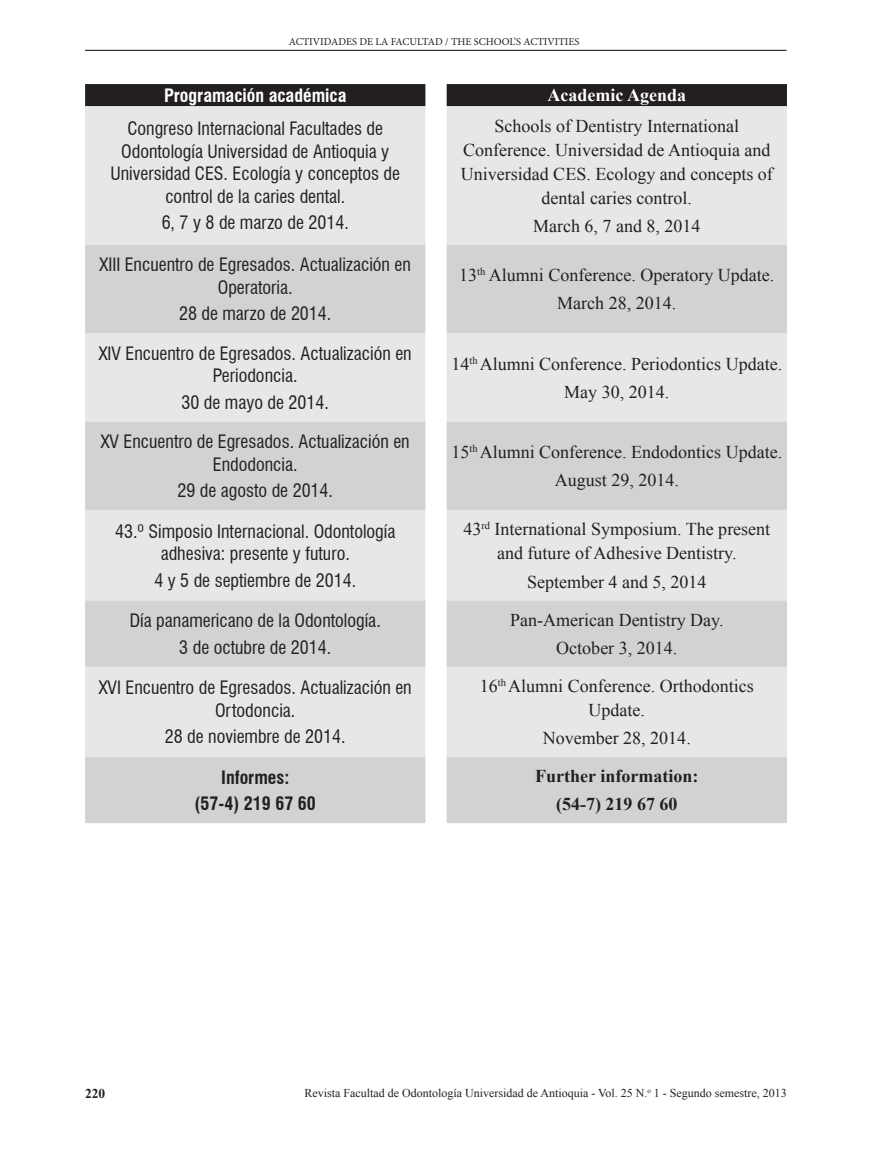
<style>
.page{position:relative;width:872px;height:1149px;background:#fff}
.page>*{position:absolute;margin:0;border:0;box-sizing:border-box;transform-origin:0 0}
.t1{font:condensed 18px/22.5px "Swiss 721 BT";color:#231f20;text-align:center}
.t2{font:18px/24px "Times New Roman";color:#231f20;text-align:center}
.t3{font:700 18px/28.2px "Times New Roman";color:#231f20;text-align:center}
.t4{font:700 condensed 18px/26.7px "Swiss 721 BT";color:#231f20;text-align:center}
.t5{font:700 condensed 18px "Swiss 721 BT";color:#fff}
.t6{font:700 18px "Times New Roman";color:#fff}
.t7{font:700 13.5px "Times New Roman";color:#231f20}
.t8{font:12px "Times New Roman";color:#231f20}
.t9{font:10.5px "Minion Pro";color:#231f20}
</style>
<div class="page">
<hr style="left:85px;top:50px;width:701px;height:1px;background:#231f20">
<svg style="left:85px;top:84px;width:702px;height:22px;background:#2a2627"></svg>
<div style="left:85px;top:106px;width:702px;height:138px;background:#e6e7e9"></div>
<svg style="left:85px;top:244px;width:702px;height:578px;background:#dbdcde"></svg>
<p class="t9" style="left:289px;top:35px;width:292px">ACTIVIDADES DE LA FACULTAD / THE SCHOOL’S ACTIVITIES</p>
<p class="t5" style="left:164px;top:85px;width:184px">Programación académica</p>
<p class="t6" style="left:547px;top:83px;width:140px">Academic Agenda</p>
<p class="t1" style="left:110px;top:117px;width:291px">Congreso Internacional Facultades de Odontología Universidad de Antioquia y Universidad CES. Ecología y conceptos de control de la caries dental.</p>
<p class="t1" style="left:162px;top:211px;width:189px">6, 7 y 8 de marzo de 2014.</p>
<p class="t2" style="left:461px;top:113px;width:313px">Schools of Dentistry International Conference. Universidad de Antioquia and Universidad CES. Ecology and concepts of dental caries control.</p>
<p class="t2" style="left:533px;top:213px;width:169px">March 6, 7 and 8, 2014</p>
<p class="t1" style="left:99px;top:253px;width:313px">XIII Encuentro de Egresados. Actualización en<br>Operatoria.</p>
<p class="t1" style="left:179px;top:302px;width:154px">28 de marzo de 2014.</p>
<p class="t1" style="left:99px;top:342px;width:314px">XIV Encuentro de Egresados. Actualización en<br>Periodoncia.</p>
<p class="t1" style="left:182px;top:391px;width:149px">30 de mayo de 2014.</p>
<p class="t1" style="left:101px;top:430px;width:310px">XV Encuentro de Egresados. Actualización en<br>Endodoncia.</p>
<p class="t1" style="left:177px;top:479px;width:157px">29 de agosto de 2014.</p>
<p class="t1" style="left:115px;top:519px;width:282px">43.º Simposio Internacional. Odontología adhesiva: presente y futuro.</p>
<p class="t1" style="left:154px;top:569px;width:203px">4 y 5 de septiembre de 2014.</p>
<p class="t2" style="left:459px;top:260px;width:317px;line-height:28.2px">13<sup>th</sup> Alumni Conference. Operatory Update.<br>March 28, 2014.</p>
<p class="t2" style="left:451px;top:349px;width:332px;line-height:28.2px">14<sup>th</sup> Alumni Conference. Periodontics Update.<br>May 30, 2014.</p>
<p class="t2" style="left:451px;top:437px;width:332px;line-height:28.2px">15<sup>th</sup> Alumni Conference. Endodontics Update.<br>August 29, 2014.</p>
<p class="t2" style="left:463px;top:517px;width:308px">43<sup>rd</sup> International Symposium. The present and future of Adhesive Dentistry.</p>
<p class="t2" style="left:527px;top:569px;width:181px">September 4 and 5, 2014</p>
<p class="t1" style="left:130px;top:607px;width:253px;line-height:26.7px">Día panamericano de la Odontología.<br>3 de octubre de 2014.</p>
<p class="t2" style="left:510px;top:605px;width:215px;line-height:28.2px">Pan-American Dentistry Day.<br>October 3, 2014.</p>
<p class="t1" style="left:99px;top:676px;width:314px">XVI Encuentro de Egresados. Actualización en<br>Ortodoncia.</p>
<p class="t1" style="left:165px;top:725px;width:182px">28 de noviembre de 2014.</p>
<p class="t2" style="left:480px;top:673px;width:275px">16<sup>th</sup> Alumni Conference. Orthodontics<br>Update.</p>
<p class="t2" style="left:543px;top:725px;width:149px">November 28, 2014.</p>
<p class="t4" style="left:195px;top:763px;width:123px">Informes:<br>(57-4) 219 67 60</p>
<p class="t3" style="left:535px;top:761px;width:165px">Further information: (54-7) 219 67 60</p>
<p class="t7" style="left:85px;top:1083px;width:22px">220</p>
<p class="t8" style="left:304px;top:1084px;width:484px">Revista Facultad de Odontología Universidad de Antioquia - Vol. 25 N.<sup>o</sup> 1 - Segundo semestre, 2013</p>
</div>
